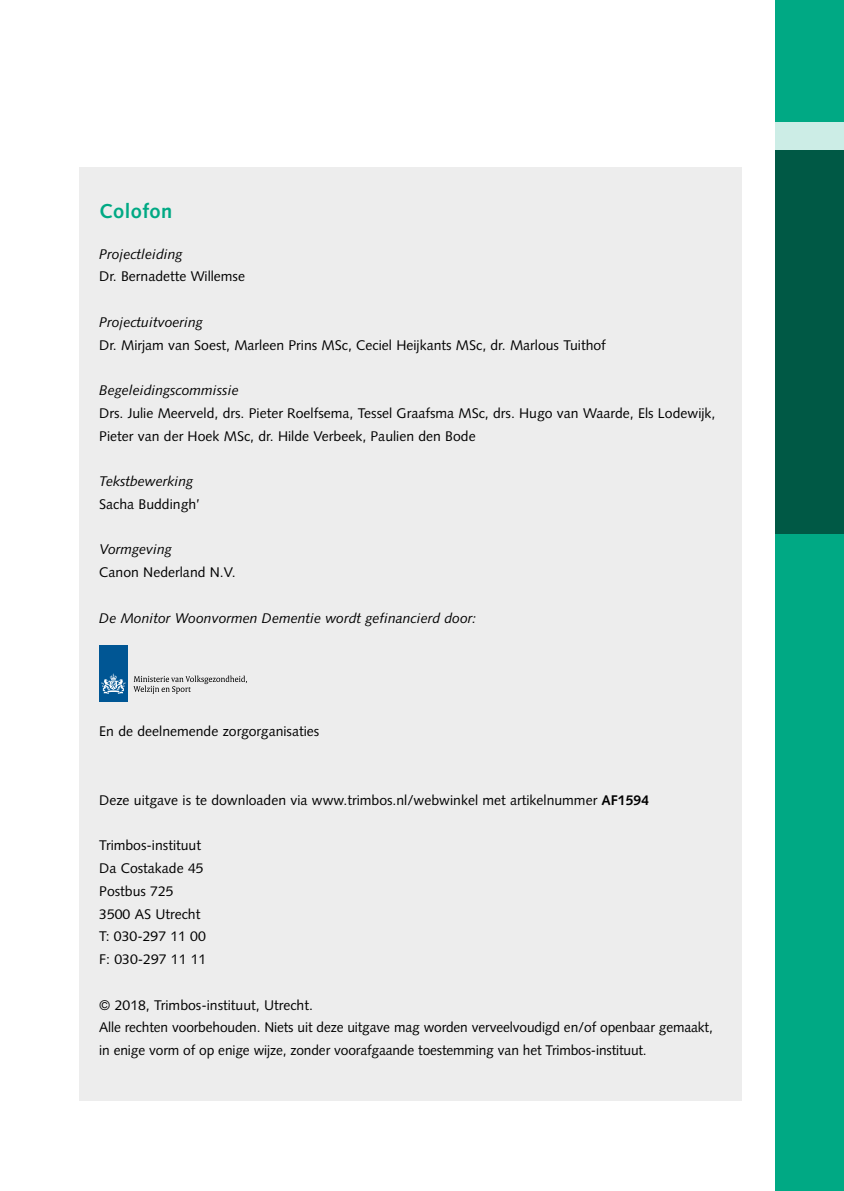
<style>
.page{position:relative;width:844px;height:1191px;background:#fff}
.page>*{position:absolute;margin:0;border:0;box-sizing:border-box;transform-origin:0 0}
.t1{font:700 20.12px "Syntax LT Std";letter-spacing:.02em;color:#00a984}
.t2{font:14px/22.8px "Syntax LT Std";color:#000}
.t3{font:italic 14px "Syntax LT Std";color:#000}
.s1{font-weight:700}
</style>
<div class="page">
<div style="left:79px;top:167px;width:663px;height:933px;background:#ededed"></div>
<div style="left:99px;top:645px;width:28px;height:57px;background:#005694"></div>
<svg style="left:101px;top:673px;width:24px;height:21px"></svg>
<svg style="left:133px;top:675px;width:114px;height:19px"></svg>
<div style="left:775px;top:0;width:68px;height:1191px;background:#00a984"></div>
<div style="left:775px;top:122px;width:68px;height:28px;background:#ccede6"></div>
<div style="left:775px;top:150px;width:68px;height:383px;background:#005945"></div>
<h1 class="t1" style="left:99px;top:200px;width:74px">Colofon</h1>
<p class="t3" style="left:99px;top:245px;width:85px">Projectleiding</p>
<p class="t2" style="left:99px;top:265px;width:147px">Dr. Bernadette Willemse</p>
<p class="t3" style="left:99px;top:314px;width:105px">Projectuitvoering</p>
<p class="t2" style="left:99px;top:333px;width:508px">Dr. Mirjam van Soest, Marleen Prins MSc, Ceciel Heijkants MSc, dr. Marlous Tuithof</p>
<p class="t3" style="left:99px;top:382px;width:141px">Begeleidingscommissie</p>
<p class="t2" style="left:99px;top:402px;width:617px">Drs. Julie Meerveld, drs. Pieter Roelfsema, Tessel Graafsma MSc, drs. Hugo van Waarde, Els Lodewijk,<br>Pieter van der Hoek MSc, dr. Hilde Verbeek, Paulien den Bode</p>
<p class="t3" style="left:99px;top:473px;width:95px">Tekstbewerking</p>
<p class="t2" style="left:99px;top:493px;width:102px">Sacha Buddingh’</p>
<p class="t3" style="left:99px;top:541px;width:74px">Vormgeving</p>
<p class="t2" style="left:99px;top:561px;width:138px">Canon Nederland N.V.</p>
<p class="t3" style="left:99px;top:609px;width:378px">De Monitor Woonvormen Dementie wordt gefinancierd door:</p>
<p class="t2" style="left:99px;top:720px;width:221px">En de deelnemende zorgorganisaties</p>
<p class="t2" style="left:99px;top:788px;width:551px">Deze uitgave is te downloaden via www.trimbos.nl/webwinkel met artikelnummer <span class="s1">AF1594</span></p>
<p class="t2" style="left:99px;top:834px;width:109px">Trimbos-instituut<br>Da Costakade 45<br>Postbus 725<br>3500 AS Utrecht<br>T: 030-297 11 00<br>F: 030-297 11 11</p>
<p class="t2" style="left:99px;top:993px;width:615px">© 2018, Trimbos-instituut, Utrecht.<br>Alle rechten voorbehouden. Niets uit deze uitgave mag worden verveelvoudigd en/of openbaar gemaakt, in enige vorm of op enige wijze, zonder voorafgaande toestemming van het Trimbos-instituut.</p>
</div>
